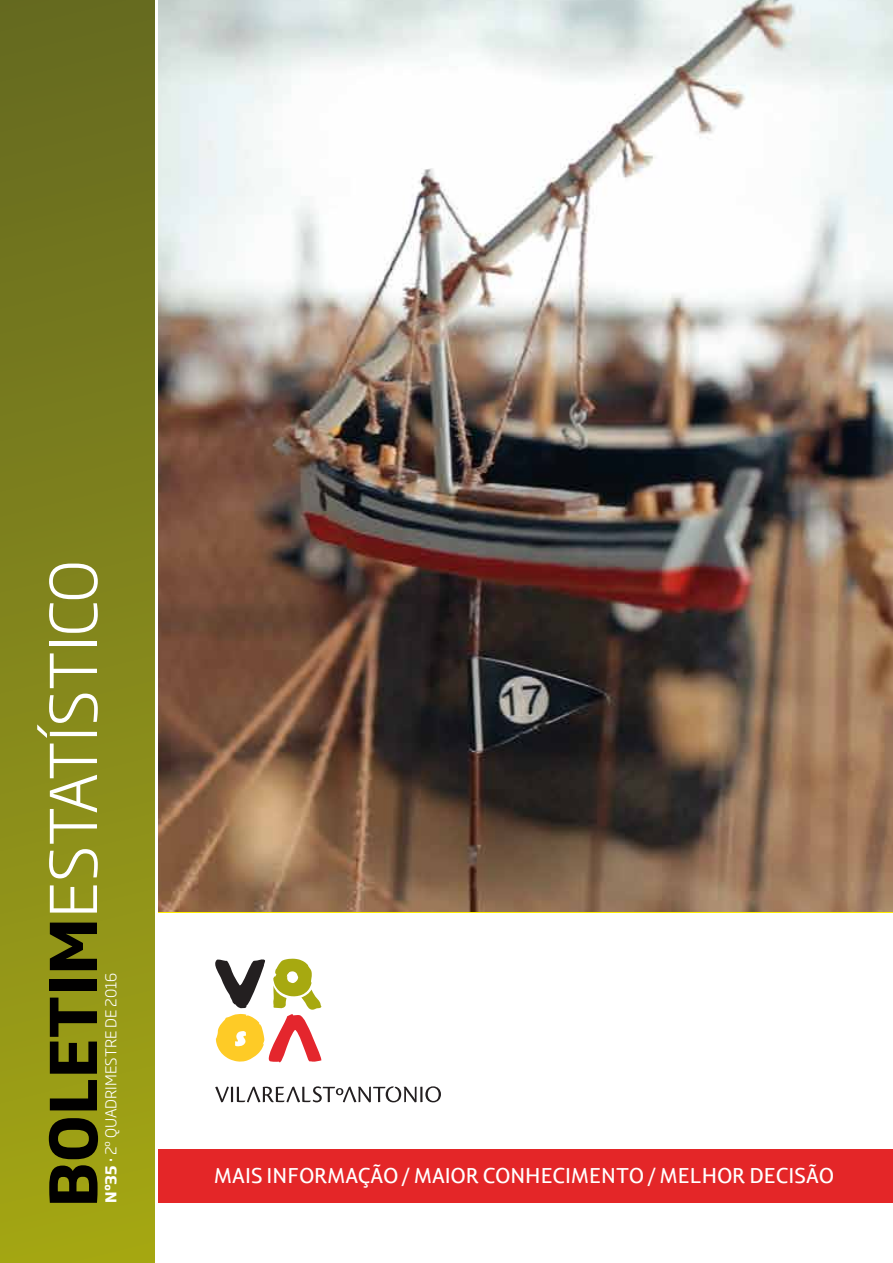
<style>
.page{position:relative;width:893px;height:1263px;background:#fff}
.page>*{position:absolute;margin:0;border:0;box-sizing:border-box;transform-origin:0 0}
.t1{font:300 63.45px "Soho Gothic Pro";color:#fff}
.t2{font:21.75px "Lisboa LF";letter-spacing:-.025em;color:#fff;scale:1.04 1}
.t3{font:300 14.85px "Soho Gothic Pro";color:#fff}
.s1{font-weight:700;color:#010000}
.s2{font-weight:700}
.s3{font-weight:500}
</style>
<div class="page">
<div style="left:158px;top:1149px;width:735px;height:54px;background:#e42628"></div>
<img style="left:158px;top:0;width:735px;height:911px">
<svg style="left:215px;top:1086px;width:226px;height:16px"></svg>
<svg style="left:215px;top:958px;width:107px;height:105px"></svg>
<div style="left:0;top:0;width:155px;height:1263px;background:linear-gradient(to bottom,#646821,#a3a615)"></div>
<h1 class="t1" style="left:24px;top:1207px;width:649px;rotate:-90deg"><span class="s1">BOLETIM</span>ESTATÍSTICO</h1>
<p class="t3" style="left:99px;top:1203px;width:232px;rotate:-90deg"><span class="s2">Nº35</span> <span class="s3">·</span> 2º QUADRIMESTRE DE 2016</p>
<p class="t2" style="left:214px;top:1163px;width:598px">MAIS INFORMAÇÃO / MAIOR CONHECIMENTO / MELHOR DECISÃO</p>
</div>
